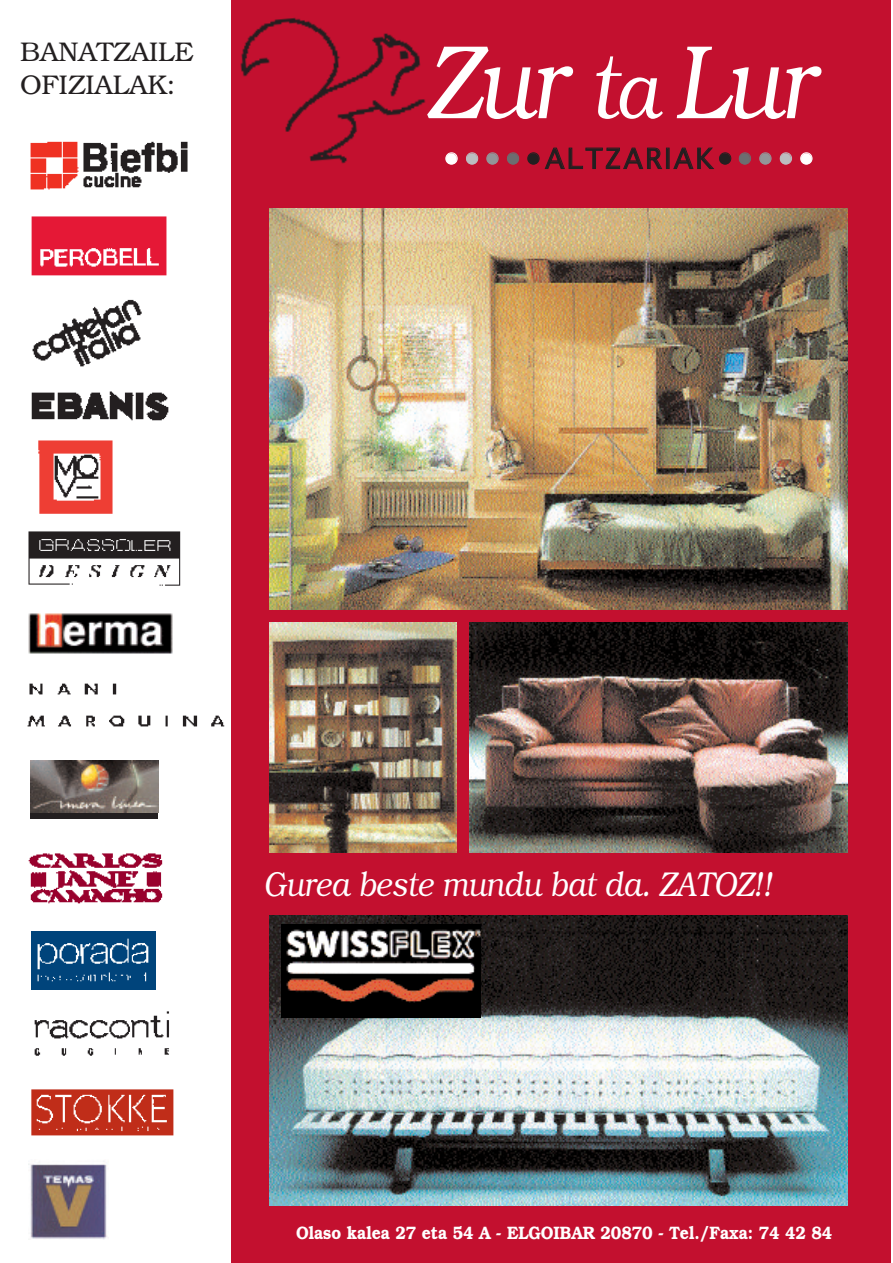
<style>
.page{position:relative;width:893px;height:1263px;background:#fff}
.page>*{position:absolute;margin:0;border:0;box-sizing:border-box;transform-origin:0 0}
.t1{font:italic 300 105px "Bookman";letter-spacing:-.02em;color:#fff;scale:.85 1}
.t2{font:italic 300 34.5px "Bookman";color:#fff;scale:.85 1}
.t3{font:300 27px/32.4px "Bookman";color:#231f20}
.t4{font:27px "Geneva";letter-spacing:.095em;color:#231f20}
.t5{font:600 18px "Bookman";color:#fff;scale:.88 1}
.s1{font-size:93px}
.s2{font-size:82.5px}
.s3{color:#fff}
.s4{color:#bcbdc0}
.s5{color:#939598}
.s6{color:#6c6d70}
</style>
<div class="page">
<div style="left:231px;top:0;width:659px;height:1263px;background:#c3102f"></div>
<img style="left:269px;top:916px;width:579px;height:289px">
<img style="left:30px;top:141px;width:158px;height:49px">
<svg style="left:31px;top:812px;width:127px;height:7px"></svg>
<img style="left:31px;top:760px;width:127px;height:52px">
<img style="left:31px;top:216px;width:136px;height:60px">
<img style="left:32px;top:931px;width:123px;height:59px">
<img style="left:34px;top:1011px;width:135px;height:45px">
<img style="left:31px;top:1089px;width:143px;height:47px">
<img style="left:28px;top:1161px;width:79px;height:79px">
<img style="left:28px;top:853px;width:135px;height:51px">
<img style="left:32px;top:299px;width:110px;height:68px">
<img style="left:31px;top:391px;width:138px;height:30px">
<img style="left:28px;top:531px;width:153px;height:55px">
<img style="left:28px;top:613px;width:145px;height:41px">
<img style="left:29px;top:683px;width:88px;height:12px">
<img style="left:27px;top:715px;width:198px;height:12px">
<img style="left:240px;top:17px;width:186px;height:147px">
<img style="left:281px;top:924px;width:200px;height:93px">
<img style="left:38px;top:440px;width:75px;height:74px">
<img style="left:269px;top:209px;width:579px;height:401px">
<img style="left:470px;top:622px;width:378px;height:230px">
<img style="left:269px;top:622px;width:187px;height:230px">
<h3 class="t3" style="left:20px;top:36px;width:175px">BANATZAILE<br>OFIZIALAK:</h3>
<h1 class="t1" style="left:426px;top:21px;width:458px">Zur <span class="s1">t</span><span class="s2">a</span> Lur</h1>
<h3 class="t4" style="left:442px;top:143px;width:374px"><span class="s3">•</span><span class="s4">•</span><span class="s5">•</span><span class="s6">•</span>•ALTZARIAK•<span class="s6">•</span><span class="s5">•</span><span class="s4">•</span><span class="s3">•</span></h3>
<h2 class="t2" style="left:263px;top:864px;width:600px">Gurea beste mundu bat da. ZATOZ!!</h2>
<p class="t5" style="left:296px;top:1222px;width:611px">Olaso kalea 27 eta 54 A - ELGOIBAR 20870 - Tel./Faxa: 74 42 84</p>
</div>
